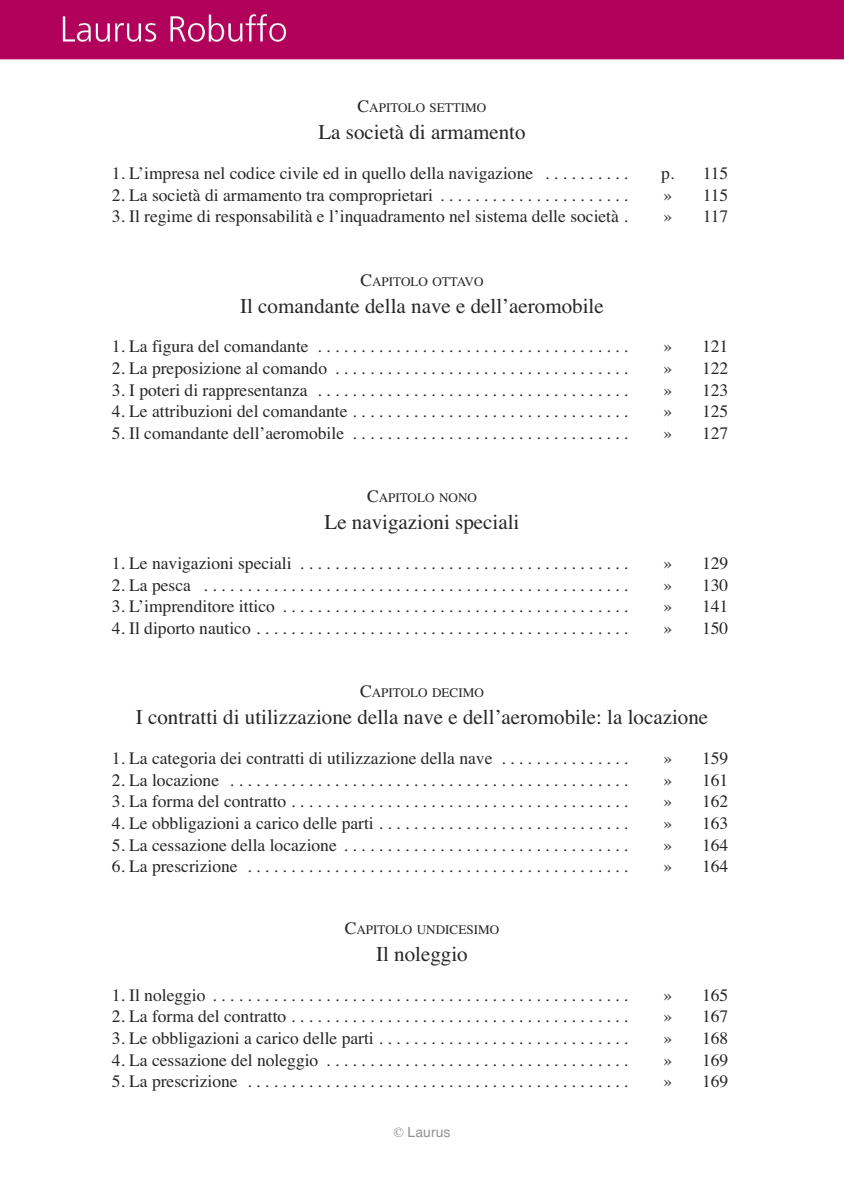
<style>
.page{position:relative;width:844px;height:1191px;background:#fff}
.page>*{position:absolute;margin:0;border:0;box-sizing:border-box;transform-origin:0 0}
.t1{font:21px "Times";color:#272627}
.t2{font:17.5px "Times";color:#272627}
.t3{font:14px "Helvetica";color:#939393}
.t4{font:13.12px "Times";color:#272627}
.s1{font-size:17.5px}
.s2{font-family:"Times"}
</style>
<div class="page">
<div style="left:0;top:0;width:843px;height:60px;background:#b2015b"></div>
<p class="t4" style="left:357px;top:100px;width:130px"><span class="s1">C</span>APITOLO SETTIMO</p>
<p class="t1" style="left:318px;top:120px;width:208px">La società di armamento</p>
<p class="t2" style="left:112px;top:163px;width:517px">1. L’impresa nel codice civile ed in quello della navigazione . . . . . . . . . .</p>
<p class="t2" style="left:661px;top:163px;width:69px">p. 115</p>
<p class="t2" style="left:112px;top:184px;width:517px">2. La società di armamento tra comproprietari . . . . . . . . . . . . . . . . . . . . . .</p>
<p class="t2" style="left:663px;top:184px;width:66px">» 115</p>
<p class="t2" style="left:112px;top:206px;width:517px">3. Il regime di responsabilità e l’inquadramento nel sistema delle società .</p>
<p class="t2" style="left:663px;top:206px;width:66px">» 117</p>
<p class="t4" style="left:360px;top:273px;width:125px"><span class="s1">C</span>APITOLO OTTAVO</p>
<p class="t1" style="left:240px;top:293px;width:365px">Il comandante della nave e dell’aeromobile</p>
<p class="t2" style="left:112px;top:336px;width:517px">1.Lafiguradelcomandante ....................................</p>
<p class="t2" style="left:663px;top:336px;width:66px">» 121</p>
<p class="t2" style="left:112px;top:358px;width:517px">2.Lapreposizionealcomando ..................................</p>
<p class="t2" style="left:663px;top:358px;width:66px">» 122</p>
<p class="t2" style="left:112px;top:379px;width:517px">3.Ipoteridirappresentanza ....................................</p>
<p class="t2" style="left:663px;top:379px;width:66px">» 123</p>
<p class="t2" style="left:112px;top:401px;width:517px">4.Leattribuzionidelcomandante................................</p>
<p class="t2" style="left:663px;top:401px;width:66px">» 125</p>
<p class="t2" style="left:112px;top:423px;width:517px">5.Ilcomandantedell’aeromobile ................................</p>
<p class="t2" style="left:663px;top:423px;width:66px">» 127</p>
<p class="t4" style="left:367px;top:490px;width:111px"><span class="s1">C</span>APITOLO NONO</p>
<p class="t1" style="left:324px;top:510px;width:196px">Le navigazioni speciali</p>
<p class="t2" style="left:112px;top:553px;width:517px">1.Lenavigazionispeciali ......................................</p>
<p class="t2" style="left:663px;top:553px;width:66px">» 129</p>
<p class="t2" style="left:112px;top:574px;width:517px">2.Lapesca .................................................</p>
<p class="t2" style="left:663px;top:574px;width:66px">» 130</p>
<p class="t2" style="left:112px;top:596px;width:517px">3.L’imprenditoreittico ........................................</p>
<p class="t2" style="left:663px;top:596px;width:66px">» 141</p>
<p class="t2" style="left:112px;top:618px;width:517px">4.Ildiportonautico...........................................</p>
<p class="t2" style="left:663px;top:618px;width:66px">» 150</p>
<p class="t4" style="left:360px;top:685px;width:125px"><span class="s1">C</span>APITOLO DECIMO</p>
<p class="t1" style="left:136px;top:704px;width:574px">I contratti di utilizzazione della nave e dell’aeromobile: la locazione</p>
<p class="t2" style="left:112px;top:748px;width:517px">1. La categoria dei contratti di utilizzazione della nave . . . . . . . . . . . . . . .</p>
<p class="t2" style="left:663px;top:748px;width:66px">» 159</p>
<p class="t2" style="left:112px;top:769px;width:517px">2.Lalocazione ..............................................</p>
<p class="t2" style="left:663px;top:769px;width:66px">» 161</p>
<p class="t2" style="left:112px;top:791px;width:517px">3.Laformadelcontratto.......................................</p>
<p class="t2" style="left:663px;top:791px;width:66px">» 162</p>
<p class="t2" style="left:112px;top:813px;width:517px">4.Leobbligazioniacaricodelleparti.............................</p>
<p class="t2" style="left:663px;top:813px;width:66px">» 163</p>
<p class="t2" style="left:112px;top:834px;width:517px">5.Lacessazionedellalocazione .................................</p>
<p class="t2" style="left:663px;top:834px;width:66px">» 164</p>
<p class="t2" style="left:112px;top:856px;width:517px">6.Laprescrizione ............................................</p>
<p class="t2" style="left:663px;top:856px;width:66px">» 164</p>
<p class="t4" style="left:344px;top:921px;width:156px"><span class="s1">C</span>APITOLO UNDICESIMO</p>
<p class="t1" style="left:376px;top:941px;width:93px">Il noleggio</p>
<p class="t2" style="left:112px;top:984px;width:517px">1.Ilnoleggio ................................................</p>
<p class="t2" style="left:663px;top:984px;width:66px">» 165</p>
<p class="t2" style="left:112px;top:1006px;width:517px">2.Laformadelcontratto.......................................</p>
<p class="t2" style="left:663px;top:1006px;width:66px">» 167</p>
<p class="t2" style="left:112px;top:1027px;width:517px">3.Leobbligazioniacaricodelleparti.............................</p>
<p class="t2" style="left:663px;top:1027px;width:66px">» 168</p>
<p class="t2" style="left:112px;top:1049px;width:517px">4.Lacessazionedelnoleggio ...................................</p>
<p class="t2" style="left:663px;top:1049px;width:66px">» 169</p>
<p class="t2" style="left:112px;top:1071px;width:517px">5.Laprescrizione ............................................</p>
<p class="t2" style="left:663px;top:1071px;width:66px">» 169</p>
<p class="t3" style="left:393px;top:1124px;width:58px"><span class="s2">©</span> Laurus</p>
</div>
